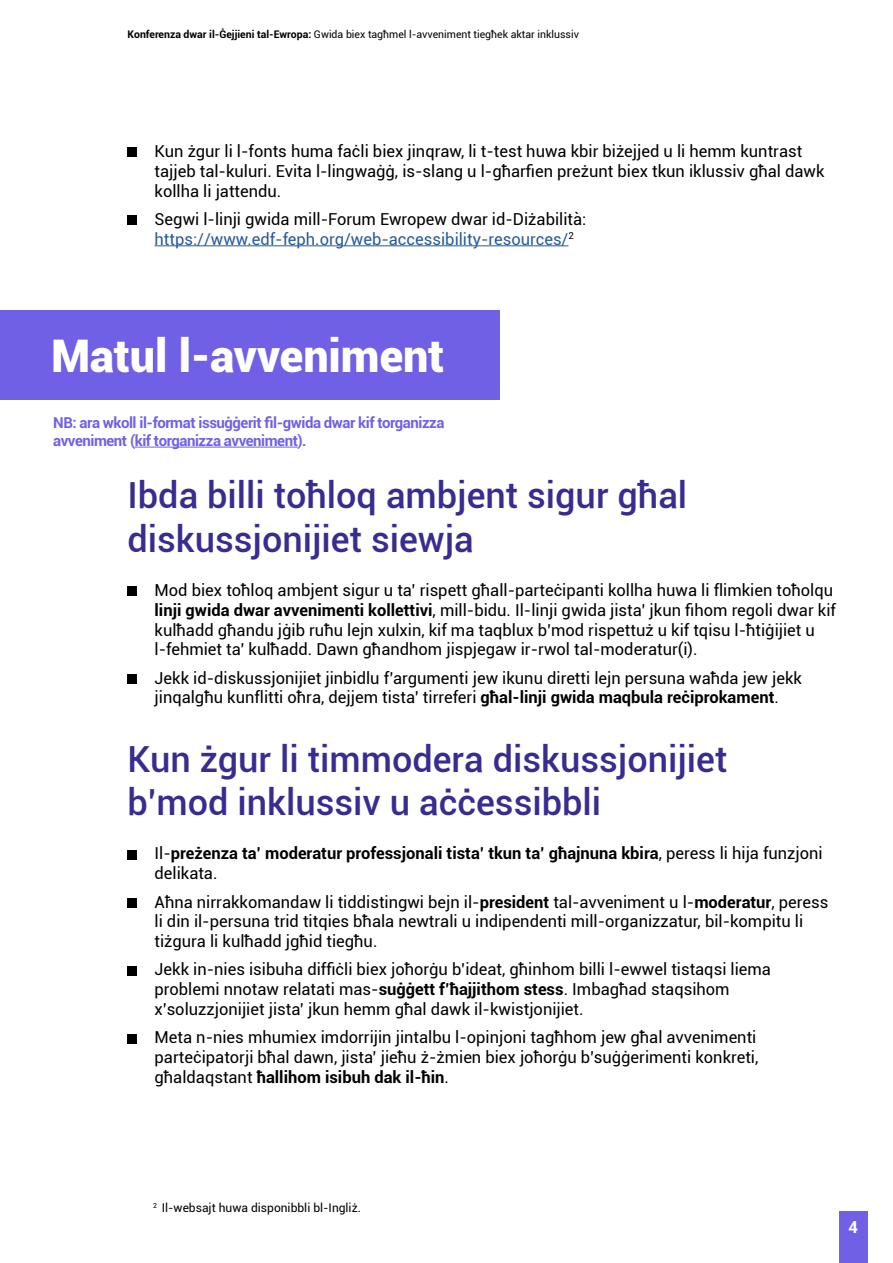
<style>
.page{position:relative;width:893px;height:1263px;background:#fff}
.page>*{position:absolute;margin:0;border:0;box-sizing:border-box;transform-origin:0 0}
.t1{font:900 45px "Roboto";color:#fff}
.t2{font:500 36px/43.2px "Roboto";color:#382c91}
.t3{font:16.5px/19.8px "Roboto";color:#000}
.t4{font:16.5px/19.8px "Roboto";color:#275b9b}
.t5{font:700 16.5px/19.8px "Roboto";color:#000}
.t6{font:700 16.5px "Roboto";color:#fff}
.t7{font:700 15px/18px "Roboto";letter-spacing:-.03em;color:#7060e6}
.t8{font:12px "Roboto";color:#000}
.t9{font:10.5px "Roboto";color:#000}
.s1{font-weight:700}
.s2{color:#000}
.s3{font-weight:400}
</style>
<div class="page">
<hr style="left:155px;top:245px;width:413px;height:1px;background:#275b9b">
<div style="left:128px;top:147px;width:9px;height:10px;background:#000"></div>
<div style="left:128px;top:215px;width:9px;height:10px;background:#000"></div>
<div style="left:128px;top:586px;width:9px;height:10px;background:#000"></div>
<div style="left:128px;top:674px;width:9px;height:10px;background:#000"></div>
<div style="left:128px;top:850px;width:9px;height:9px;background:#000"></div>
<div style="left:128px;top:898px;width:9px;height:9px;background:#000"></div>
<div style="left:128px;top:966px;width:9px;height:9px;background:#000"></div>
<div style="left:128px;top:1034px;width:9px;height:9px;background:#000"></div>
<div style="left:839px;top:1212px;width:28px;height:51px;background:#7060e6"></div>
<div style="left:0;top:310px;width:500px;height:90px;background:#7060e6"></div>
<hr style="left:135px;top:447px;width:162px;height:1px;background:#7060e6">
<p class="t9" style="left:128px;top:27px;width:453px"><span class="s1">Konferenza dwar il-Ġejjieni tal-Ewropa:</span> Gwida biex tagħmel l-avveniment tiegħek aktar inklussiv</p>
<p class="t3" style="left:155px;top:141px;width:671px">Kun żgur li l-fonts huma faċli biex jinqraw, li t-test huwa kbir biżejjed u li hemm kuntrast tajjeb tal-kuluri. Evita l-lingwaġġ, is-slang u l-għarfien preżunt biex tkun iklussiv għal dawk kollha li jattendu.</p>
<p class="t4" style="left:155px;top:208px;width:433px"><span class="s2">Segwi l-linji gwida mill-Forum Ewropew dwar id-Diżabilità: </span>https://www.edf-feph.org/web-accessibility-resources/<sup>2</sup></p>
<p class="t1" style="left:51px;top:324px;width:395px">Matul l-avveniment</p>
<p class="t7" style="left:53px;top:413px;width:393px">NB: ara wkoll il-format issuġġerit fil-gwida dwar kif torganizza avveniment (kif torganizza avveniment).</p>
<p class="t2" style="left:128px;top:473px;width:561px">Ibda billi toħloq ambjent sigur għal diskussjonijiet siewja</p>
<p class="t3" style="left:155px;top:579px;width:683px">Mod biex toħloq ambjent sigur u ta’ rispett għall-parteċipanti kollha huwa li flimkien toħolqu <span class="s1">linji gwida dwar avvenimenti kollettivi</span>, mill-bidu. Il-linji gwida jista’ jkun fihom regoli dwar kif kulħadd għandu jġib ruħu lejn xulxin, kif ma taqblux b’mod rispettuż u kif tqisu l-ħtiġijiet u l-fehmiet ta’ kulħadd. Dawn għandhom jispjegaw ir-rwol tal-moderatur(i).</p>
<p class="t3" style="left:155px;top:667px;width:649px">Jekk id-diskussjonijiet jinbidlu f’argumenti jew ikunu diretti lejn persuna waħda jew jekk jinqalgħu kunflitti oħra, dejjem tista’ tirreferi <span class="s1">għal-linji gwida maqbula reċiprokament</span>.</p>
<p class="t2" style="left:128px;top:736px;width:601px">Kun żgur li timmodera diskussjonijiet b’mod inklussiv u aċċessibbli</p>
<p class="t5" style="left:155px;top:843px;width:670px"><span class="s3">Il-</span>preżenza ta’ moderatur professjonali tista’ tkun ta’ għajnuna kbira<span class="s3">, peress li hija funzjoni delikata.</span></p>
<p class="t3" style="left:155px;top:891px;width:675px">Aħna nirrakkomandaw li tiddistingwi bejn il-<span class="s1">president</span> tal-avveniment u l-<span class="s1">moderatur</span>, peress li din il-persuna trid titqies bħala newtrali u indipendenti mill-organizzatur, bil-kompitu li tiżgura li kulħadd jgħid tiegħu.</p>
<p class="t3" style="left:155px;top:959px;width:618px">Jekk in-nies isibuha diffiċli biex joħorġu b’ideat, għinhom billi l-ewwel tistaqsi liema problemi nnotaw relatati mas-<span class="s1">suġġett f’ħajjithom stess</span>. Imbagħad staqsihom x’soluzzjonijiet jista’ jkun hemm għal dawk il-kwistjonijiet.</p>
<p class="t3" style="left:155px;top:1027px;width:605px">Meta n-nies mhumiex imdorrijin jintalbu l-opinjoni tagħhom jew għal avvenimenti parteċipatorji bħal dawn, jista’ jieħu ż-żmien biex joħorġu b’suġġerimenti konkreti, għaldaqstant <span class="s1">ħallihom isibuh dak il-ħin</span>.</p>
<p class="t8" style="left:153px;top:1199px;width:209px"><sup>2</sup> Il-websajt huwa disponibbli bl-Ingliż.</p>
<p class="t6" style="left:848px;top:1215px;width:11px">4</p>
</div>
